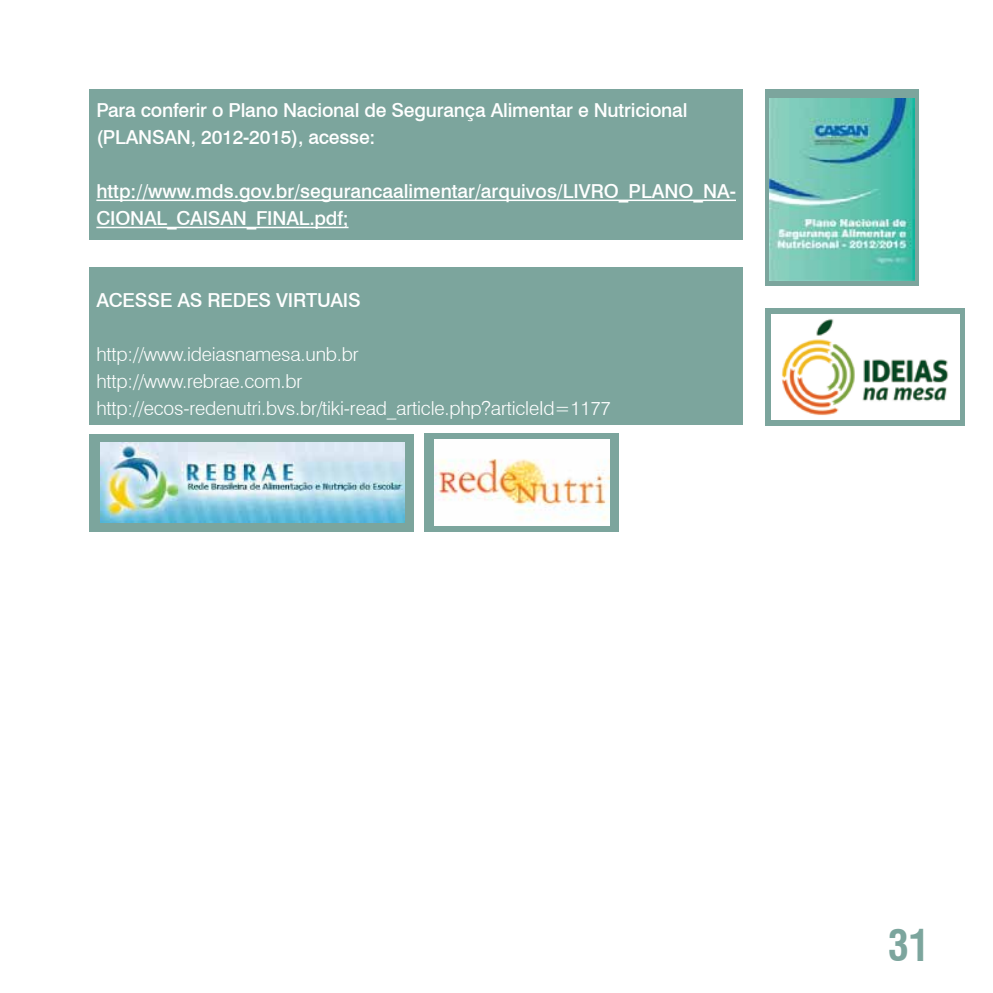
<style>
.page{position:relative;width:993px;height:993px;background:#fff}
.page>*{position:absolute;margin:0;border:0;box-sizing:border-box;transform-origin:0 0}
.t1{font:700 condensed 42px "Swiss 721 BT";color:#7ca59d}
.t2{font:500 19.25px/27.1px "Swiss 721 BT";letter-spacing:-.01em;color:#fff}
.t3{font:300 19.25px/27.1px "Swiss 721 BT";letter-spacing:-.01em;color:#fff}
</style>
<div class="page">
<div style="left:89px;top:89px;width:653px;height:151px;background:#7ca59d"></div>
<hr style="left:96px;top:199px;width:639px;height:2px;background:#fff">
<hr style="left:96px;top:227px;width:252px;height:1px;background:#fff">
<div style="left:89px;top:267px;width:653px;height:158px;background:#7ca59d"></div>
<svg style="left:765px;top:89px;width:153px;height:196px;background:#71a79e"></svg>
<img style="left:769px;top:98px;width:144px;height:182px">
<div style="left:424px;top:433px;width:195px;height:99px;background:#7ca59d"></div>
<img style="left:434px;top:439px;width:175px;height:86px">
<div style="left:89px;top:434px;width:325px;height:98px;background:#7ca59d"></div>
<img style="left:101px;top:442px;width:303px;height:80px">
<div style="left:765px;top:308px;width:199px;height:117px;background:#7ca59d"></div>
<img style="left:771px;top:314px;width:187px;height:105px">
<p class="t2" style="left:96px;top:96px;width:592px">Para conferir o Plano Nacional de Segurança Alimentar e Nutricional (PLANSAN</p>
<p class="t2" style="left:191px;top:123px;width:186px">, 2012-2015), acesse:</p>
<p class="t2" style="left:96px;top:178px;width:558px">http://www.mds.gov.br/segurancaalimentar/arquivos/LIVRO_PLANO</p>
<p class="t2" style="left:693px;top:178px;width:44px">_NA-</p>
<p class="t2" style="left:96px;top:205px;width:26px">CIONAL</p>
<p class="t2" style="left:167px;top:205px;width:36px">_CAISAN</p>
<p class="t2" style="left:246px;top:205px;width:32px">_FINAL</p>
<p class="t2" style="left:309px;top:205px;width:41px">.pdf;</p>
<p class="t2" style="left:96px;top:286px;width:266px">Acesse as Redes Virtuais</p>
<p class="t3" style="left:96px;top:340px;width:515px">http://www.ideiasnamesa.unb.br<br>http://www.rebrae.com.br http://ecos-redenutri.bvs.br/tiki-read_article.php?articleId=1177</p>
<h1 class="t1" style="left:887px;top:920px;width:43px">31</h1>
</div>
